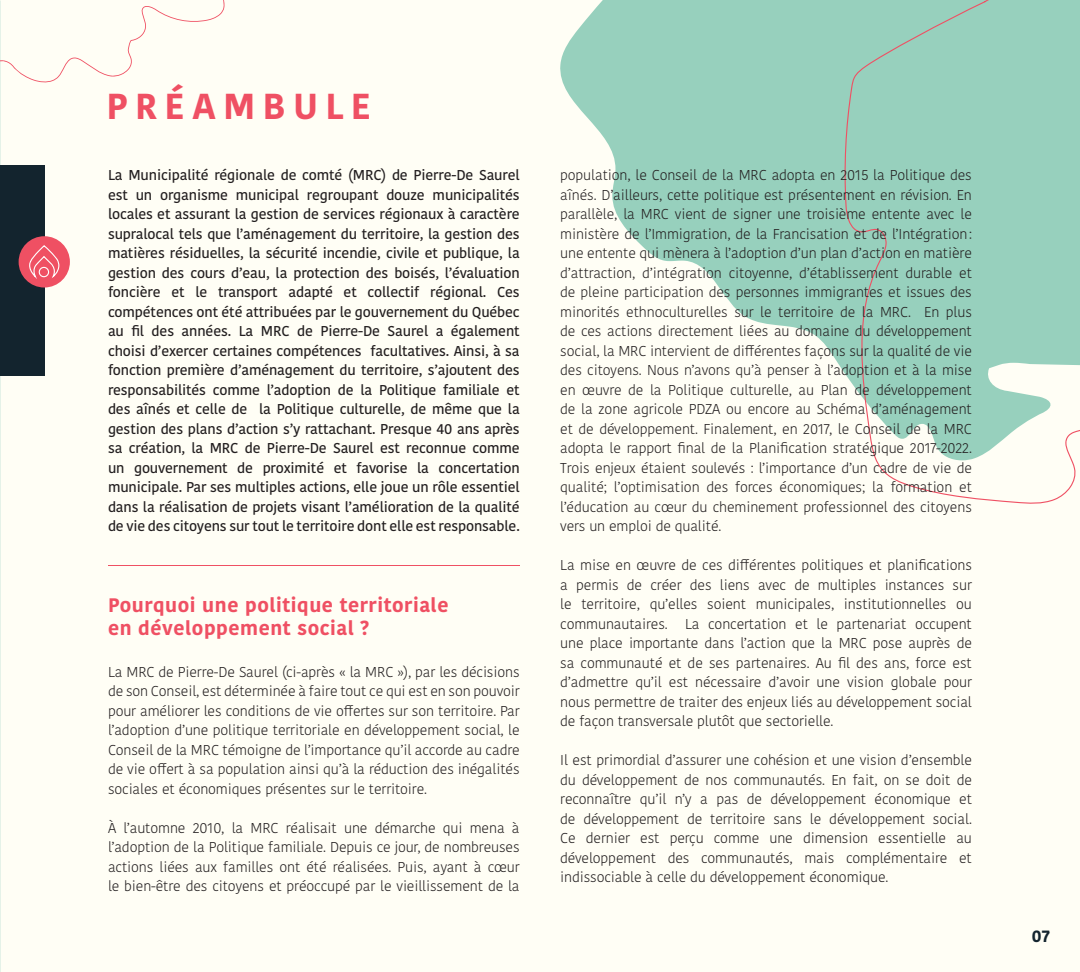
<style>
.page{position:relative;width:1080px;height:972px;background:#fffef5}
.page>*{position:absolute;margin:0;border:0;box-sizing:border-box;transform-origin:0 0}
.t1{font:700 36px "Kohinoor Devanagari";letter-spacing:.2em;color:#ef5063}
.t2{font:700 19.5px/22.5px "Kohinoor Devanagari";letter-spacing:.03em;color:#ef5063}
.t3{font:700 16.5px "Kohinoor Devanagari";color:#13242e}
.t4{font:300 14.25px/19.5px "Kohinoor Devanagari";letter-spacing:-.01em;color:#231f20;text-align:justify}
.t5{font:500 14.25px/19.5px "Kohinoor Devanagari";letter-spacing:-.01em;color:#231f20;text-align:justify}
</style>
<div class="page">
<svg style="left:560px;top:0;width:283px;height:371px;fill:#97d0bd"></svg>
<svg style="left:843px;top:0;width:237px;height:504px;fill:#97d0bd"></svg>
<div style="left:0;top:165px;width:44px;height:211px;background:#13242e"></div>
<div style="left:19px;top:236px;width:51px;height:52px;background:#ef5063;border-radius:50%"></div>
<svg style="left:29px;top:245px;width:30px;height:34px"></svg>
<hr style="left:108px;top:565px;width:412px;height:1px;background:#ef5063">
<svg style="left:0;top:0;width:225px;height:217px"></svg>
<h1 class="t1" style="left:106px;top:74px;width:266px">PRÉAMBULE</h1>
<p class="t5" style="left:108px;top:166px;width:413px">La Municipalité régionale de comté (MRC) de Pierre-De Saurel est un organisme municipal regroupant douze municipalités locales et assurant la gestion de services régionaux à caractère supralocal tels que l’aménagement du territoire, la gestion des matières résiduelles, la sécurité incendie, civile et publique, la gestion des cours d’eau, la protection des boisés, l’évaluation foncière et le transport adapté et collectif régional. Ces compétences ont été attribuées par le gouvernement du Québec au fil des années. La MRC de Pierre-De Saurel a également choisi d’exercer certaines compétences facultatives. Ainsi, à sa fonction première d’aménagement du territoire, s’ajoutent des responsabilités comme l’adoption de la Politique familiale et des aînés et celle de la Politique culturelle, de même que la gestion des plans d’action s’y rattachant. Presque 40 ans après sa création, la MRC de Pierre-De Saurel est reconnue comme un gouvernement de proximité et favorise la concertation municipale. Par ses multiples actions, elle joue un rôle essentiel dans la réalisation de projets visant l’amélioration de la qualité de vie des citoyens sur tout le territoire dont elle est responsable.</p>
<h2 class="t2" style="left:108px;top:594px;width:342px">Pourquoi une politique territoriale en développement social ?</h2>
<p class="t4" style="left:108px;top:662px;width:413px">La MRC de Pierre-De Saurel (ci-après « la MRC »), par les décisions de son Conseil, est déterminée à faire tout ce qui est en son pouvoir pour améliorer les conditions de vie offertes sur son territoire. Par l’adoption d’une politique territoriale en développement social, le Conseil de la MRC témoigne de l’importance qu’il accorde au cadre de vie offert à sa population ainsi qu’à la réduction des inégalités sociales et économiques présentes sur le territoire.</p>
<p class="t4" style="left:108px;top:818px;width:413px">À l’automne 2010, la MRC réalisait une démarche qui mena à l’adoption de la Politique familiale. Depuis ce jour, de nombreuses actions liées aux familles ont été réalisées. Puis, ayant à cœur le bien-être des citoyens et préoccupé par le vieillissement de la</p>
<p class="t4" style="left:560px;top:166px;width:413px">population, le Conseil de la MRC adopta en 2015 la Politique des aînés. D’ailleurs, cette politique est présentement en révision. En parallèle, la MRC vient de signer une troisième entente avec le ministère de l’Immigration, de la Francisation et de l’Intégration : une entente qui mènera à l’adoption d’un plan d’action en matière d’attraction, d’intégration citoyenne, d’établissement durable et de pleine participation des personnes immigrantes et issues des minorités ethnoculturelles sur le territoire de la MRC. En plus de ces actions directement liées au domaine du développement social, la MRC intervient de différentes façons sur la qualité de vie des citoyens. Nous n’avons qu’à penser à l’adoption et à la mise en œuvre de la Politique culturelle, au Plan de développement de la zone agricole PDZA ou encore au Schéma d’aménagement et de développement. Finalement, en 2017, le Conseil de la MRC adopta le rapport final de la Planification stratégique 2017-2022.<br>Trois enjeux étaient soulevés : l’importance d’un cadre de vie de qualité; l’optimisation des forces économiques; la formation et l’éducation au cœur du cheminement professionnel des citoyens vers un emploi de qualité.</p>
<p class="t4" style="left:560px;top:556px;width:413px">La mise en œuvre de ces différentes politiques et planifications a permis de créer des liens avec de multiples instances sur le territoire, qu’elles soient municipales, institutionnelles ou communautaires. La concertation et le partenariat occupent une place importante dans l’action que la MRC pose auprès de sa communauté et de ses partenaires. Au fil des ans, force est d’admettre qu’il est nécessaire d’avoir une vision globale pour nous permettre de traiter des enjeux liés au développement social de façon transversale plutôt que sectorielle.</p>
<p class="t4" style="left:560px;top:751px;width:413px">Il est primordial d’assurer une cohésion et une vision d’ensemble du développement de nos communautés. En fait, on se doit de reconnaître qu’il n’y a pas de développement économique et de développement de territoire sans le développement social.<br>Ce dernier est perçu comme une dimension essentielle au développement des communautés, mais complémentaire et indissociable à celle du développement économique.</p>
<p class="t3" style="left:1032px;top:921px;width:20px">07</p>
</div>
